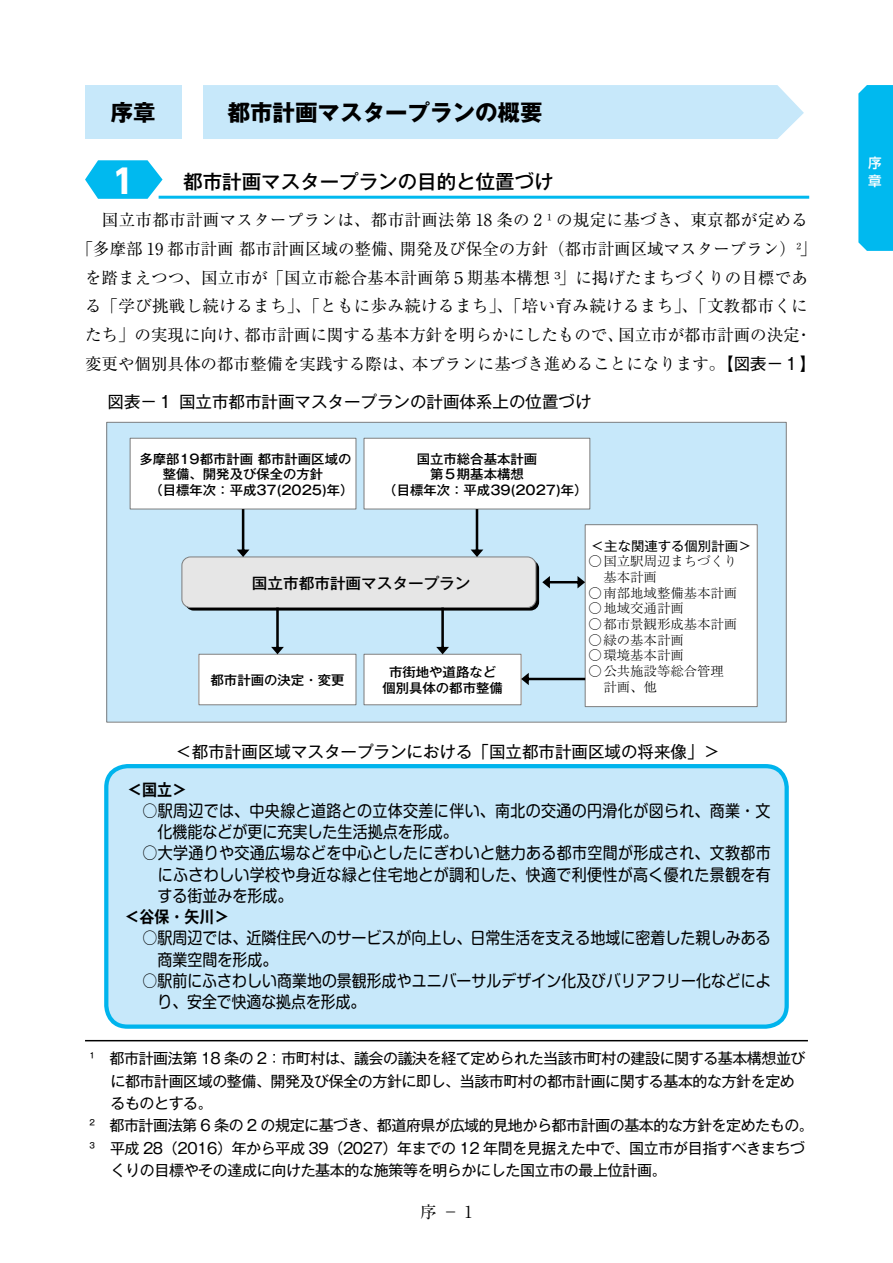
<style>
.page{position:relative;width:893px;height:1263px;background:#fff}
.page>*{position:absolute;margin:0;border:0;box-sizing:border-box;transform-origin:0 0}
.t1{font:700 33px "UD Shin Go Pro";color:#fff}
.t2{font:700 22.5px "Gothic MB101 Pro";color:#000}
.t3{font:500 19.5px "Gothic MB101 Pro";color:#000}
.t4{font:16.5px/28.8px "Ryumin Pro";color:#000;text-align:center}
.t5{font:16.5px/21.3px "Shin M Go Pro";letter-spacing:.005em;color:#000;text-align:justify;scale:.91 1}
.t6{font:16.5px "Gothic MB101 Pro";color:#000}
.t7{font:16.5px/21.3px "Shin M Go Pro";letter-spacing:.025em;color:#000;scale:.91 1}
.t8{font:16.5px/21.3px "Shin M Go Pro";letter-spacing:.005em;color:#000;scale:.9 1}
.t9{font:700 16.5px "Gothic MB101 Pro De";color:#000;scale:.91 1}
.t10{font:15.3px "Gothic MB101 Pro Medium 90 msp RKSJ H";color:#000}
.t11{font:15px "Gothic MB101 Pro";letter-spacing:-.03em;color:#000}
.t12{font:500 13.5px/18px "UD Shin Go Pro";color:#fff}
.t13{font:13.05px/15.6px "Gothic MB101 Pro Medium 90 msp RKSJ H";color:#000;text-align:center}
.t14{font:13.05px/15.8px "Ryumin Pro Light 90 msp RKSJ H";color:#000}
.t15{font:13.05px "Gothic MB101 Pro Regular 90 msp RKSJ H";color:#000}
.s1{font-family:"Koz Min Pr 6 N"}
.s2{font-family:"Gothic MB101 Pro"}
</style>
<div class="page">
<div style="left:85px;top:85px;width:97px;height:54px;background:#c7e8fa"></div>
<div style="left:203px;top:85px;width:601px;height:54px;background:#c7e8fa"></div>
<svg style="left:85px;top:160px;width:78px;height:39px"></svg>
<hr style="left:159px;top:196px;width:650px;height:3px;background:#00b9ef">
<div style="left:858px;top:85px;width:35px;height:166px;background:#00b9ef"></div>
<div style="left:106px;top:766px;width:681px;height:260px;background:#c7e8fa;border-radius:21px"></div>
<div style="left:104px;top:764px;width:685px;height:265px;border:4px solid #00b4ed;border-radius:21px"></div>
<hr style="left:85px;top:1040px;width:723px;height:1px;background:#000">
<div style="left:107px;top:422px;width:679px;height:300px;background:#c7e8fa"></div>
<div style="left:130px;top:438px;width:226px;height:71px;background:#fff"></div>
<div style="left:130px;top:438px;width:226px;height:71px;border:1px solid #7d7d7d"></div>
<div style="left:364px;top:438px;width:226px;height:71px;background:#fff"></div>
<div style="left:364px;top:438px;width:226px;height:71px;border:1px solid #7d7d7d"></div>
<div style="left:585px;top:525px;width:172px;height:182px;background:#fff"></div>
<div style="left:585px;top:524px;width:173px;height:183px;border:1px solid #7d7d7d"></div>
<div style="left:199px;top:654px;width:157px;height:51px;background:#fff"></div>
<div style="left:198px;top:654px;width:158px;height:51px;border:1px solid #7d7d7d"></div>
<div style="left:364px;top:654px;width:157px;height:51px;background:#fff"></div>
<div style="left:364px;top:654px;width:157px;height:51px;border:1px solid #7d7d7d"></div>
<svg style="left:542px;top:576px;width:43px;height:12px"></svg>
<svg style="left:185px;top:509px;width:351px;height:145px"></svg>
<svg style="left:521px;top:673px;width:64px;height:12px"></svg>
<h2 class="t2" style="left:111px;top:93px;width:46px">序章</h2>
<h2 class="t2" style="left:227px;top:93px;width:316px">都市計画マスタープランの概要</h2>
<h1 class="t1" style="left:107px;top:155px;width:34px">１</h1>
<p class="t3" style="left:183px;top:165px;width:372px">都市計画マスタープランの目的と位置づけ</p>
<p class="t4" style="left:77px;top:204px;width:741px">　国立市都市計画マスタープランは、都市計画法第 18 条の 2 1 の規定に基づき、東京都が定める「多摩部 19 都市計画 都市計画区域の整備、開発及び保全の方針（都市計画区域マスタープラン）2」を踏まえつつ、国立市が「国立市総合基本計画第５期基本構想 <span class="s1">3</span>」に掲げたまちづくりの目標である「学び挑戦し続けるまち」、「ともに歩み続けるまち」、「培い育み続けるまち」、「文教都市くにたち」の実現に向け、都市計画に関する基本方針を明らかにしたもので、国立市が都市計画の決定・変更や個別具体の都市整備を実践する際は、本プランに基づき進めることになります。<span class="s2">【図表－１】</span></p>
<p class="t6" style="left:108px;top:388px;width:485px">図表－１ 国立市都市計画マスタープランの計画体系上の位置づけ</p>
<p class="t13" style="left:139px;top:449px;width:214px">多摩部19都市計画 都市計画区域の</p>
<p class="t13" style="left:163px;top:465px;width:162px">整備、開発及び保全の方針</p>
<p class="t13" style="left:149px;top:481px;width:206px">（目標年次：平成37(2025)年）</p>
<p class="t13" style="left:417px;top:449px;width:122px">国立市総合基本計画</p>
<p class="t13" style="left:430px;top:465px;width:95px">第５期基本構想</p>
<p class="t13" style="left:383px;top:481px;width:206px">（目標年次：平成39(2027)年）</p>
<p class="t10" style="left:252px;top:570px;width:220px">国立市都市計画マスタープラン</p>
<p class="t13" style="left:211px;top:671px;width:135px">都市計画の決定・変更</p>
<p class="t13" style="left:382px;top:663px;width:122px">市街地や道路など個別具体の都市整備</p>
<p class="t15" style="left:591px;top:535px;width:162px">＜主な関連する個別計画＞</p>
<p class="t14" style="left:603px;top:553px;width:135px;text-indent:-15px">○国立駅周辺まちづくり基本計画</p>
<p class="t14" style="left:588px;top:584px;width:150px">○南部地域整備基本計画</p>
<p class="t14" style="left:588px;top:600px;width:97px">○地域交通計画</p>
<p class="t14" style="left:588px;top:615px;width:150px">○都市景観形成基本計画</p>
<p class="t14" style="left:588px;top:631px;width:97px">○緑の基本計画</p>
<p class="t14" style="left:588px;top:647px;width:97px">○環境基本計画</p>
<p class="t14" style="left:603px;top:662px;width:122px;text-indent:-15px">○公共施設等総合管理計画、他</p>
<p class="t6" style="left:175px;top:738px;width:546px">＜都市計画区域マスタープランにおける「国立都市計画区域の将来像」＞</p>
<p class="t9" style="left:127px;top:775px;width:68px">＜国立＞</p>
<p class="t7" style="left:142px;top:798px;width:692px">○駅周辺では、中央線と道路との立体交差に伴い、南北の交通の円滑化が図られ、商業・文　化機能などが更に充実した生活拠点を形成。</p>
<p class="t5" style="left:142px;top:840px;width:692px">○大学通りや交通広場などを中心としたにぎわいと魅力ある都市空間が形成され、文教都市　にふさわしい学校や身近な緑と住宅地とが調和した、快適で利便性が高く優れた景観を有　する街並みを形成。</p>
<p class="t9" style="left:124px;top:903px;width:117px">＜谷保・矢川＞</p>
<p class="t5" style="left:142px;top:925px;width:692px">○駅周辺では、近隣住民へのサービスが向上し、日常生活を支える地域に密着した親しみある　商業空間を形成。</p>
<p class="t8" style="left:157px;top:968px;width:683px;text-indent:-15px">○駅前にふさわしい商業地の景観形成やユニバーサルデザイン化及びバリアフリー化などにより、安全で快適な拠点を形成。</p>
<p class="t11" style="left:89px;top:1046px;width:718px">1　都市計画法第 18 条の 2：市町村は、議会の議決を経て定められた当該市町村の建設に関する基本構想並び</p>
<p class="t11" style="left:111px;top:1068px;width:686px">に都市計画区域の整備、開発及び保全の方針に即し、当該市町村の都市計画に関する基本的な方針を定め</p>
<p class="t11" style="left:111px;top:1091px;width:104px">るものとする。</p>
<p class="t11" style="left:89px;top:1113px;width:726px">2　都市計画法第 6 条の 2 の規定に基づき、都道府県が広域的見地から都市計画の基本的な方針を定めたもの。</p>
<p class="t11" style="left:89px;top:1135px;width:717px">3　平成 28（2016）年から平成 39（2027）年までの 12 年間を見据えた中で、国立市が目指すべきまちづ</p>
<p class="t11" style="left:111px;top:1158px;width:558px">くりの目標やその達成に向けた基本的な施策等を明らかにした国立市の最上位計画。</p>
<p class="t4" style="left:420px;top:1196px;width:54px">序 － 1</p>
<p class="t12" style="left:868px;top:154px;width:15px">序序</p>
</div>
